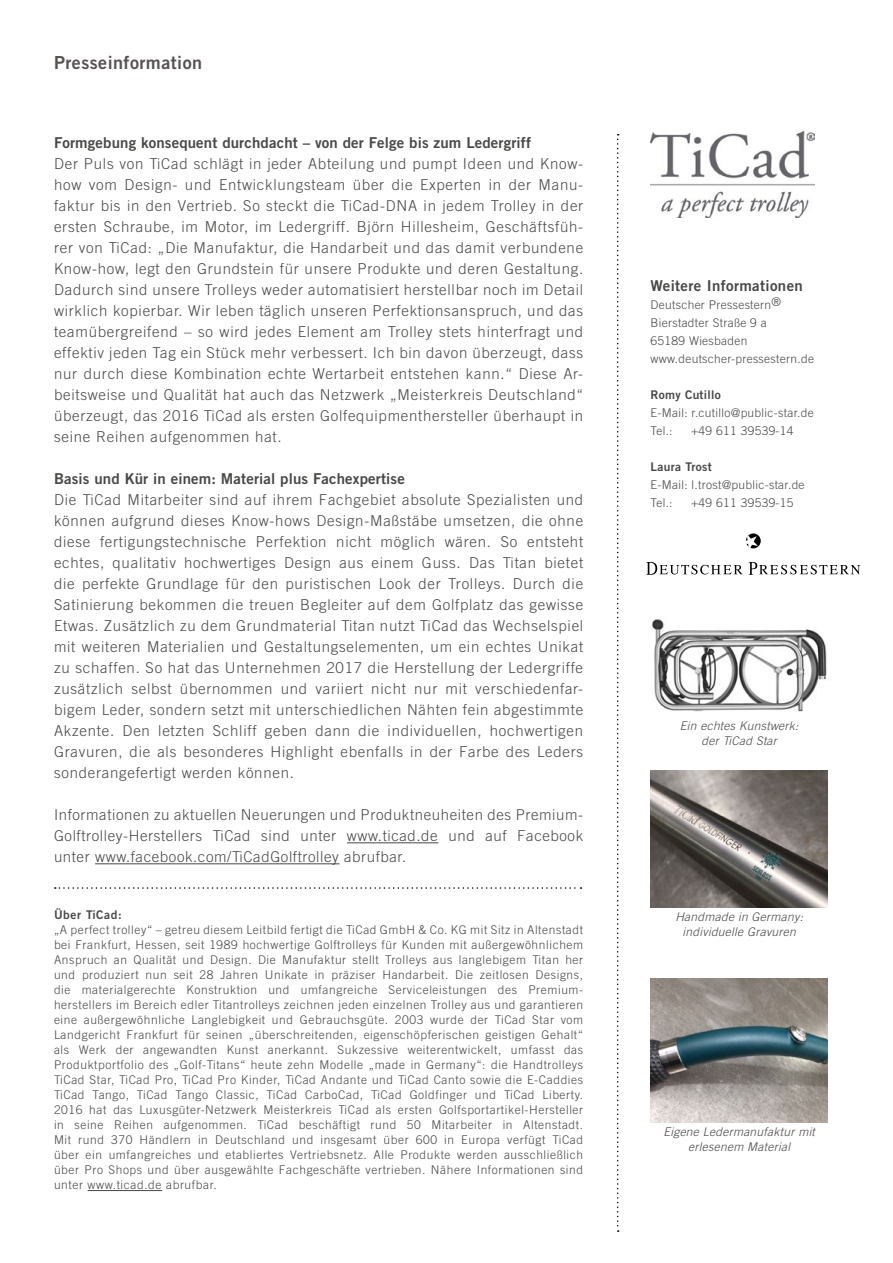
<style>
.page{position:relative;width:893px;height:1263px;background:#fff}
.page>*{position:absolute;margin:0;border:0;box-sizing:border-box;transform-origin:0 0}
.t1{font:18px "Trade Gothic LT Bold Two";letter-spacing:.025em;color:#585353}
.t2{font:300 15px/21px "Trade Gothic LT";letter-spacing:.05em;color:#484847;text-align:justify}
.t3{font:15px "Trade Gothic LT Bold Two";letter-spacing:.01em;color:#484847}
.t4{font:300 12px/15px "Trade Gothic LT";letter-spacing:.025em;color:#484847}
.t5{font:italic 300 12px/15px "Trade Gothic LT";letter-spacing:.025em;color:#484847;text-align:center}
.t6{font:12px "Trade Gothic LT Bold Two";letter-spacing:.025em;color:#484847}
.t7{font:12px "Trade Gothic LT Bold Two";letter-spacing:.05em;color:#484847}
</style>
<div class="page">
<svg style="left:617px;top:134px;width:2px;height:1098px"></svg>
<img style="left:650px;top:132px;width:164px;height:85px">
<svg style="left:646px;top:562px;width:97px;height:13px"></svg>
<svg style="left:749px;top:562px;width:111px;height:13px"></svg>
<svg style="left:746px;top:533px;width:15px;height:15px"></svg>
<hr style="left:347px;top:842px;width:91px;height:1px;background:#484847">
<hr style="left:95px;top:863px;width:244px;height:1px;background:#484847">
<hr style="left:88px;top:1190px;width:74px;height:1px;background:#484847">
<svg style="left:55px;top:887px;width:526px;height:2px"></svg>
<img style="left:650px;top:770px;width:178px;height:137px">
<img style="left:652px;top:619px;width:175px;height:93px">
<img style="left:650px;top:978px;width:178px;height:145px">
<p class="t1" style="left:54px;top:51px;width:150px">Presseinformation</p>
<p class="t3" style="left:54px;top:134px;width:478px">Formgebung konsequent durchdacht – von der Felge bis zum Ledergriff</p>
<p class="t2" style="left:54px;top:153px;width:531px">Der Puls von TiCad schlägt in jeder Abteilung und pumpt Ideen und Know&shy;how vom Design- und Entwicklungsteam über die Experten in der Manu&shy;faktur bis in den Vertrieb. So steckt die TiCad-DNA in jedem Trolley in der ersten Schraube, im Motor, im Ledergriff. Björn Hillesheim, Geschäftsfüh&shy;rer von TiCad: „Die Manufaktur, die Handarbeit und das damit verbundene Know-how, legt den Grundstein für unsere Produkte und deren Gestaltung.<br>Dadurch sind unsere Trolleys weder automatisiert herstellbar noch im Detail wirklich kopierbar. Wir leben täglich unseren Perfektionsanspruch, und das teamübergreifend – so wird jedes Element am Trolley stets hinterfragt und effektiv jeden Tag ein Stück mehr verbessert. Ich bin davon überzeugt, dass nur durch diese Kombination echte Wertarbeit entstehen kann.“ Diese Ar&shy;beitsweise und Qualität hat auch das Netzwerk „Meisterkreis Deutschland“ überzeugt, das 2016 TiCad als ersten Golfequipmenthersteller überhaupt in seine Reihen aufgenommen hat.</p>
<p class="t3" style="left:54px;top:470px;width:352px">Basis und Kür in einem: Material plus Fachexpertise</p>
<p class="t2" style="left:54px;top:489px;width:531px">Die TiCad Mitarbeiter sind auf ihrem Fachgebiet absolute Spezialisten und können aufgrund dieses Know-hows Design-Maßstäbe umsetzen, die ohne diese fertigungstechnische Perfektion nicht möglich wären. So entsteht echtes, qualitativ hochwertiges Design aus einem Guss. Das Titan bietet die perfekte Grundlage für den puristischen Look der Trolleys. Durch die Satinierung bekommen die treuen Begleiter auf dem Golfplatz das gewisse Etwas. Zusätzlich zu dem Grundmaterial Titan nutzt TiCad das Wechselspiel mit weiteren Materialien und Gestaltungselementen, um ein echtes Unikat zu schaffen. So hat das Unternehmen 2017 die Herstellung der Ledergriffe zusätzlich selbst übernommen und variiert nicht nur mit verschiedenfar&shy;bigem Leder, sondern setzt mit unterschiedlichen Nähten fein abgestimmte Akzente. Den letzten Schliff geben dann die individuellen, hochwertigen Gravuren, die als besonderes Highlight ebenfalls in der Farbe des Leders sonderangefertigt werden können.</p>
<p class="t2" style="left:54px;top:804px;width:531px">Informationen zu aktuellen Neuerungen und Produktneuheiten des Premium-Golftrolley-Herstellers TiCad sind unter www.ticad.de und auf Facebook unter www.facebook.com/TiCadGolftrolley abrufbar.</p>
<p class="t7" style="left:54px;top:907px;width:69px">Über TiCad:</p>
<p class="t4" style="left:54px;top:922px;width:531px;text-align:justify">„A perfect trolley“ – getreu diesem Leitbild fertigt die TiCad GmbH &amp; Co. KG mit Sitz in Altenstadt bei Frankfurt, Hessen, seit 1989 hochwertige Golftrolleys für Kunden mit außergewöhnlichem Anspruch an Qualität und Design. Die Manufaktur stellt Trolleys aus langlebigem Titan her und produziert nun seit 28 Jahren Unikate in präziser Handarbeit. Die zeitlosen Designs, die materialgerechte Konstruktion und umfangreiche Serviceleistungen des Premium&shy;herstellers im Bereich edler Titantrolleys zeichnen jeden einzelnen Trolley aus und garantieren eine außergewöhnliche Langlebigkeit und Gebrauchsgüte. 2003 wurde der TiCad Star vom Landgericht Frankfurt für seinen „überschreitenden, eigenschöpferischen geistigen Gehalt“ als Werk der angewandten Kunst anerkannt. Sukzessive weiterentwickelt, umfasst das Produktportfolio des „Golf-Titans“ heute zehn Modelle „made in Germany“: die Handtrolleys TiCad Star, TiCad Pro, TiCad Pro Kinder, TiCad Andante und TiCad Canto sowie die E-Caddies TiCad Tango, TiCad Tango Classic, TiCad CarboCad, TiCad Goldfinger und TiCad Liberty.<br>2016 hat das Luxusgüter-Netzwerk Meisterkreis TiCad als ersten Golfsportartikel-Hersteller in seine Reihen aufgenommen. TiCad beschäftigt rund 50 Mitarbeiter in Altenstadt.<br>Mit rund 370 Händlern in Deutschland und insgesamt über 600 in Europa verfügt TiCad über ein umfangreiches und etabliertes Vertriebsnetz. Alle Produkte werden ausschließlich über Pro Shops und über ausgewählte Fachgeschäfte vertrieben. Nähere Informationen sind unter www.ticad.de abrufbar.</p>
<p class="t3" style="left:650px;top:276px;width:154px">Weitere Informationen</p>
<p class="t4" style="left:650px;top:295px;width:165px;line-height:18px">Deutscher Pressestern®<br>Bierstadter Straße 9 a<br>65189 Wiesbaden www.deutscher-pressestern.de</p>
<p class="t6" style="left:650px;top:387px;width:72px">Romy Cutillo</p>
<p class="t4" style="left:650px;top:403px;width:165px;line-height:18px">E-Mail: r.cutillo@public-star.de<br>Tel.:</p>
<p class="t4" style="left:691px;top:423px;width:104px">+49 611 39539-14</p>
<p class="t6" style="left:650px;top:459px;width:63px">Laura Trost</p>
<p class="t4" style="left:650px;top:475px;width:156px;line-height:18px">E-Mail: l.trost@public-star.de<br>Tel.:</p>
<p class="t4" style="left:691px;top:495px;width:104px">+49 611 39539-15</p>
<p class="t5" style="left:680px;top:718px;width:120px">Ein echtes Kunstwerk: der TiCad Star</p>
<p class="t5" style="left:675px;top:909px;width:129px">Handmade in Germany: individuelle Gravuren</p>
<p class="t5" style="left:663px;top:1124px;width:153px">Eigene Ledermanufaktur mit erlesenem Material</p>
</div>
